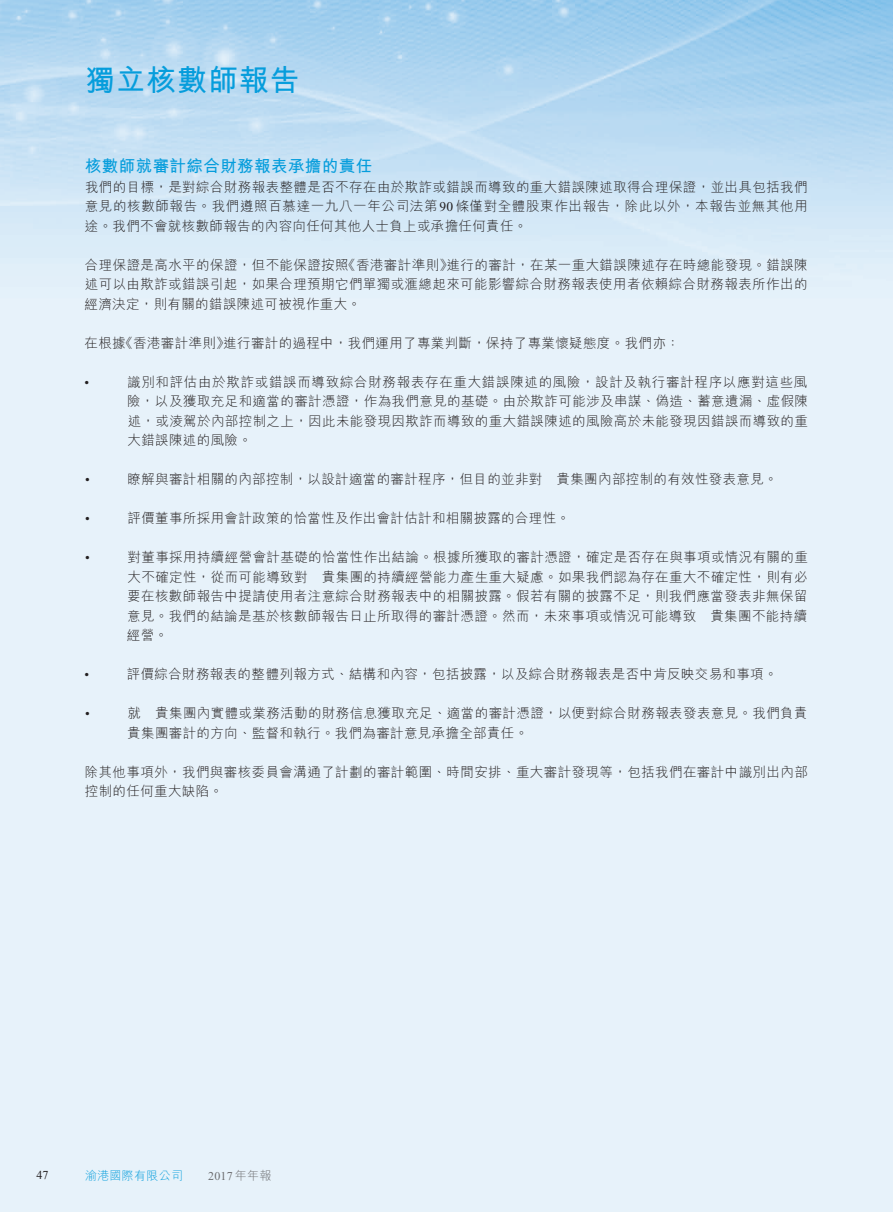
<style>
.page{position:relative;width:893px;height:1212px;background:#fff}
.page>*{position:absolute;margin:0;border:0;box-sizing:border-box;transform-origin:0 0}
.t1{font:700 30px "M Hei HK";letter-spacing:.025em;color:#069ddc}
.t2{font:700 16.5px "M Hei HK";letter-spacing:.025em;color:#069ddc}
.t3{font:300 13.5px/19.5px "M Hei HK";letter-spacing:.03em;color:#231f20}
.t4{font:300 13.5px "M Hei HK";letter-spacing:.05em;color:#231f20}
.t5{font:13.5px "Times New Roman";color:#231f20}
.t6{font:300 12px "M Hei HK";letter-spacing:.025em;color:#069ddc}
.t7{font:12px "Times New Roman";color:#6c6d70}
.t8{font:12px "Times New Roman";color:#231f20}
.s1{font-family:"Times New Roman";font-weight:400}
.s2{font-family:"M Hei HK";font-weight:300}
</style>
<div class="page">
<hr style="left:892px;top:0;width:1px;height:1212px;background:#e6f2fa">
<h1 class="t1" style="left:85px;top:58px;width:216px">獨立核數師報告</h1>
<p class="t2" style="left:85px;top:154px;width:289px">核數師就審計綜合財務報表承擔的責任</p>
<p class="t3" style="left:85px;top:176px;width:725px;text-align:justify">我們的目標，是對綜合財務報表整體是否不存在由於欺詐或錯誤而導致的重大錯誤陳述取得合理保證，並出具包括我們意見的核數師報告。我們遵照百慕達一九八一年公司法第<span class="s1">90</span>條僅對全體股東作出報告，除此以外，本報告並無其他用途。我們不會就核數師報告的內容向任何其他人士負上或承擔任何責任。</p>
<p class="t3" style="left:447px;top:254px;width:362px">進行的審計，在某一重大錯誤陳述存在時總能發現。錯誤陳</p>
<p class="t3" style="left:85px;top:254px;width:724px">合理保證是高水平的保證，但不能保證按照<br>述可以由欺詐或錯誤引起，如果合理預期它們單獨或滙總起來可能影響綜合財務報表使用者依賴綜合財務報表所作出的經濟決定，則有關的錯誤陳述可被視作重大。</p>
<p class="t3" style="left:223px;top:332px;width:458px">進行審計的過程中，我們運用了專業判斷，保持了專業懷疑態度。我們亦：</p>
<p class="t3" style="left:342px;top:254px;width:112px">《香港審計準則》</p>
<p class="t3" style="left:119px;top:332px;width:112px">《香港審計準則》</p>
<p class="t3" style="left:85px;top:332px;width:43px">在根據</p>
<p class="t5" style="left:85px;top:375px;width:6px">•</p>
<p class="t4" style="left:127px;top:372px;width:682px">識別和評估由於欺詐或錯誤而導致綜合財務報表存在重大錯誤陳述的風險，設計及執行審計程序以應對這些風</p>
<p class="t5" style="left:85px;top:472px;width:6px">•</p>
<p class="t3" style="left:127px;top:391px;width:683px;text-align:justify">險，以及獲取充足和適當的審計憑證，作為我們意見的基礎。由於欺詐可能涉及串謀、偽造、蓄意遺漏、虛假陳述，或淩駕於內部控制之上，因此未能發現因欺詐而導致的重大錯誤陳述的風險高於未能發現因錯誤而導致的重大錯誤陳述的風險。</p>
<p class="t3" style="left:557px;top:469px;width:223px">貴集團內部控制的有效性發表意見。</p>
<p class="t3" style="left:128px;top:469px;width:416px">瞭解與審計相關的內部控制，以設計適當的審計程序，但目的並非對</p>
<p class="t5" style="left:85px;top:511px;width:6px">•</p>
<p class="t3" style="left:128px;top:508px;width:444px">評價董事所採用會計政策的恰當性及作出會計估計和相關披露的合理性。</p>
<p class="t5" style="left:85px;top:550px;width:6px">•</p>
<p class="t3" style="left:128px;top:547px;width:682px">對董事採用持續經營會計基礎的恰當性作出結論。根據所獲取的審計憑證，確定是否存在與事項或情況有關的重</p>
<p class="t5" style="left:84px;top:667px;width:6px">•</p>
<p class="t3" style="left:322px;top:566px;width:487px">貴集團的持續經營能力產生重大疑慮。如果我們認為存在重大不確定性，則有必</p>
<p class="t3" style="left:127px;top:566px;width:182px">大不確定性，從而可能導致對</p>
<p class="t3" style="left:127px;top:586px;width:682px">要在核數師報告中提請使用者注意綜合財務報表中的相關披露。假若有關的披露不足，則我們應當發表非無保留</p>
<p class="t3" style="left:710px;top:605px;width:98px">貴集團不能持續</p>
<p class="t3" style="left:127px;top:605px;width:571px">意見。我們的結論是基於核數師報告日止所取得的審計憑證。然而，未來事項或情況可能導致經營。</p>
<p class="t3" style="left:127px;top:664px;width:652px">評價綜合財務報表的整體列報方式、結構和內容，包括披露，以及綜合財務報表是否中肯反映交易和事項。</p>
<p class="t5" style="left:85px;top:706px;width:6px">•</p>
<p class="t3" style="left:128px;top:703px;width:15px">就</p>
<p class="t3" style="left:155px;top:703px;width:654px">貴集團內實體或業務活動的財務信息獲取充足、適當的審計憑證，以便對綜合財務報表發表意見。我們負責</p>
<p class="t3" style="left:127px;top:722px;width:402px">貴集團審計的方向、監督和執行。我們為審計意見承擔全部責任。</p>
<p class="t3" style="left:85px;top:761px;width:725px">除其他事項外，我們與審核委員會溝通了計劃的審計範圍、時間安排、重大審計發現等，包括我們在審計中識別出內部控制的任何重大缺陷。</p>
<p class="t8" style="left:37px;top:1167px;width:13px">47</p>
<p class="t6" style="left:85px;top:1167px;width:100px">渝港國際有限公司</p>
<p class="t7" style="left:208px;top:1169px;width:65px">2017 <span class="s2">年年報</span></p>
</div>
